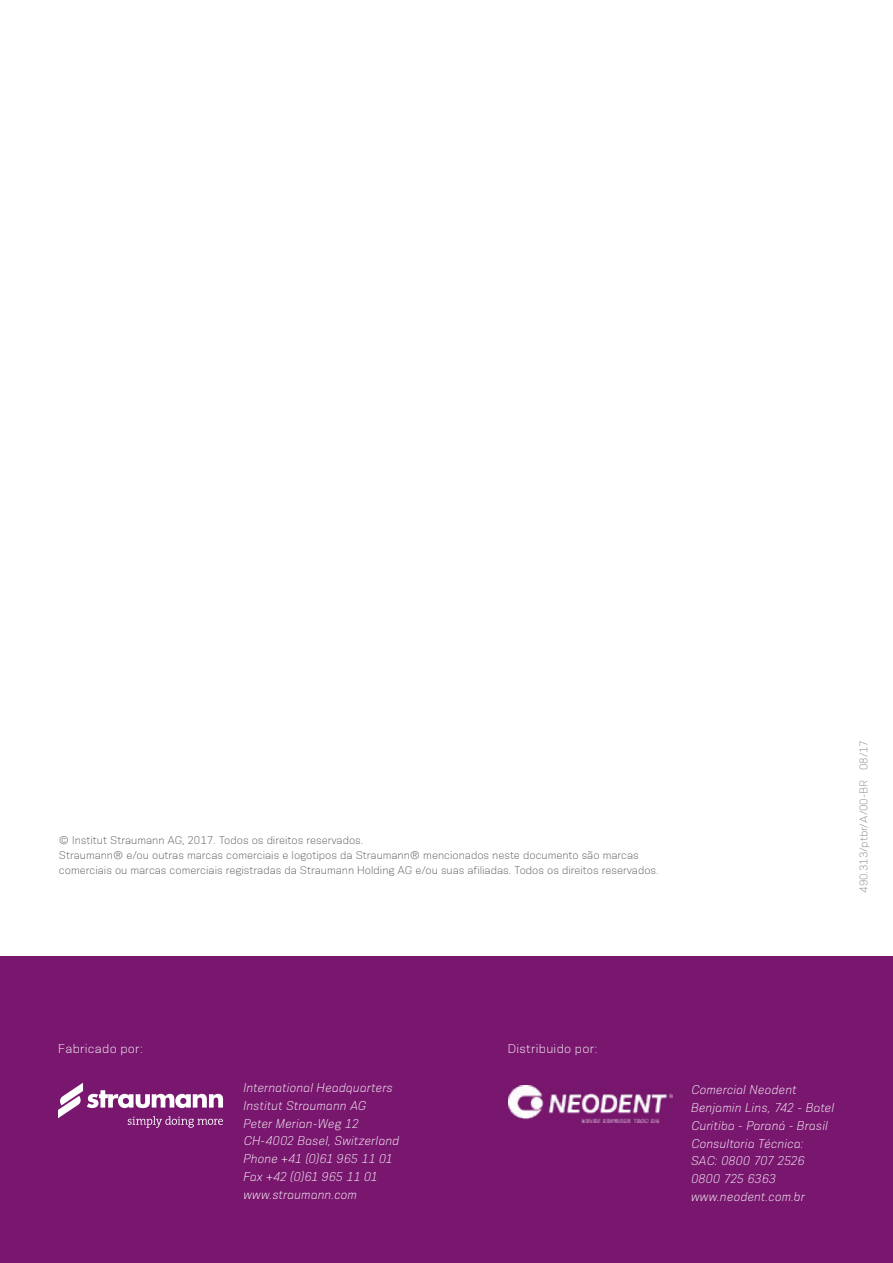
<style>
.page{position:relative;width:893px;height:1263px;background:#fff}
.page>*{position:absolute;margin:0;border:0;box-sizing:border-box;transform-origin:0 0}
.t1{font:italic 300 12px/17.7px "Konsens";letter-spacing:.015em;color:#fff}
.t2{font:300 12px "Konsens";letter-spacing:.02em;color:#fff}
.t3{font:300 10.5px/15px "Konsens";color:#575756}
.t4{font:300 10.5px "Konsens";color:#878787}
</style>
<div class="page">
<div style="left:0;top:957px;width:893px;height:306px;background:#79176f"></div>
<img style="left:508px;top:1085px;width:164px;height:37px">
<svg style="left:59px;top:1083px;width:164px;height:45px"></svg>
<p class="t3" style="left:59px;top:832px;width:601px">© Institut Straumann AG, 2017. Todos os direitos reservados.<br>Straumann® e/ou outras marcas comerciais e logotipos da Straumann® mencionados neste documento são marcas comerciais ou marcas comerciais registradas da Straumann Holding AG e/ou suas afiliadas. Todos os direitos reservados.</p>
<p class="t4" style="left:857px;top:893px;width:154px;rotate:-90deg">490.313/ptbr/A/00-BR 08/17</p>
<p class="t2" style="left:58px;top:1042px;width:86px">Fabricado por:</p>
<p class="t2" style="left:508px;top:1042px;width:91px">Distribuido por:</p>
<p class="t1" style="left:243px;top:1079px;width:157px">International Headquarters<br>Institut Straumann AG<br>Peter Merian-Weg 12<br>CH-4002 Basel, Switzerland<br>Phone +41 (0)61 965 11 01<br>Fax +42 (0)61 965 11 01 www.straumann.com</p>
<p class="t1" style="left:691px;top:1081px;width:145px">Comercial Neodent<br>Benjamin Lins, 742 - Batel<br>Curitiba - Paraná - Brasil<br>Consultoria Técnica:<br>SAC: 0800 707 2526<br>0800 725 6363 www.neodent.com.br</p>
</div>
